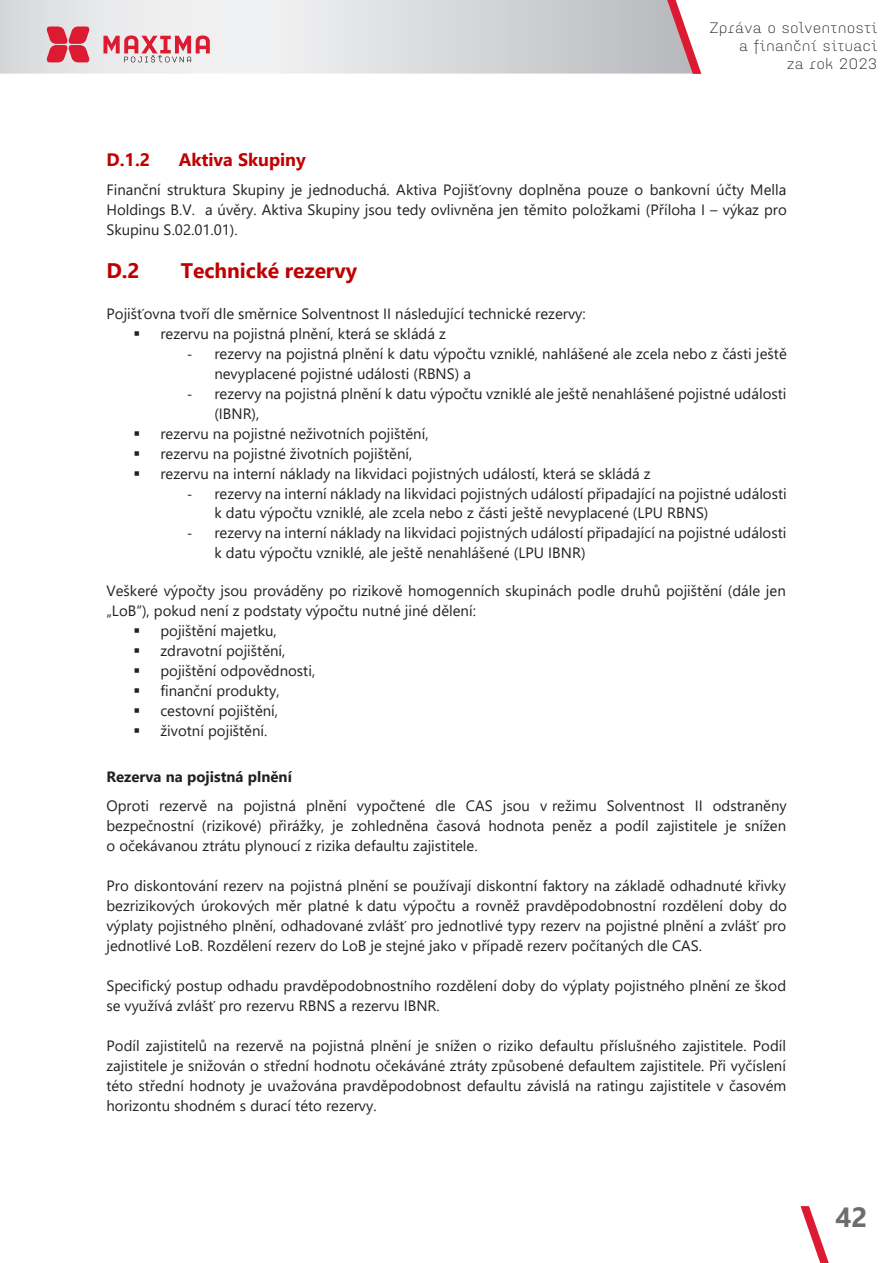
<style>
.page{position:relative;width:893px;height:1263px;background:#fff}
.page>*{position:absolute;margin:0;border:0;box-sizing:border-box;transform-origin:0 0}
.t1{font:700 27.75px "Segoe UI";color:#6c6d70}
.t2{font:700 21px "Segoe UI";color:#c00000}
.t3{font:700 18px "Segoe UI";color:#c00000}
.t4{font:15px/20px "Segoe UI";color:#231f20}
.t5{font:300 15px/18px "Idealista";letter-spacing:.05em;color:#231f20;text-align:right}
.s1{font-family:"Calibri"}
.s2{font-weight:700}
</style>
<div class="page">
<svg style="left:0;top:0;width:666px;height:74px"></svg>
<svg style="left:666px;top:0;width:36px;height:74px"></svg>
<svg style="left:800px;top:1206px;width:29px;height:57px"></svg>
<svg style="left:103px;top:35px;width:107px;height:27px"></svg>
<svg style="left:46px;top:26px;width:45px;height:36px;background:#dd5668"></svg>
<p class="t5" style="left:710px;top:17px;width:169px">Zpráva o solventnosti a finanční situaci<br>za rok 2023</p>
<p class="t3" style="left:106px;top:142px;width:45px">D.1.2</p>
<p class="t3" style="left:179px;top:142px;width:129px">Aktiva Skupiny</p>
<p class="t4" style="left:106px;top:179px;width:682px;text-align:justify">Finanční struktura Skupiny je jednoduchá. Aktiva Pojišťovny doplněna pouze o bankovní účty Mella Holdings B.V. a úvěry. Aktiva Skupiny jsou tedy ovlivněna jen těmito položkami (Příloha I – výkaz pro Skupinu S.02.01.01).</p>
<p class="t2" style="left:106px;top:251px;width:35px">D.2</p>
<p class="t2" style="left:181px;top:251px;width:178px">Technické rezervy</p>
<p class="t4" style="left:106px;top:302px;width:481px">Pojišťovna tvoří dle směrnice Solventnost II následující technické rezervy:</p>
<p class="t4" style="left:133px;top:322px;width:314px">▪ rezervu na pojistná plnění, která se skládá z</p>
<p class="t4" style="left:214px;top:342px;width:574px;text-indent:-27px"><span class="s1">-</span> rezervy na pojistná plnění k datu výpočtu vzniklé, nahlášené ale zcela nebo z části ještě nevyplacené pojistné události (RBNS) a</p>
<p class="t4" style="left:214px;top:382px;width:574px;text-indent:-27px"><span class="s1">-</span> rezervy na pojistná plnění k datu výpočtu vzniklé ale ještě nenahlášené pojistné události (IBNR),</p>
<p class="t4" style="left:133px;top:422px;width:297px">▪ rezervu na pojistné neživotních pojištění,</p>
<p class="t4" style="left:133px;top:442px;width:280px">▪ rezervu na pojistné životních pojištění,</p>
<p class="t4" style="left:133px;top:462px;width:519px">▪ rezervu na interní náklady na likvidaci pojistných událostí, která se skládá z</p>
<p class="t4" style="left:214px;top:482px;width:574px;text-indent:-27px"><span class="s1">-</span> rezervy na interní náklady na likvidaci pojistných událostí připadající na pojistné události k datu výpočtu vzniklé, ale zcela nebo z části ještě nevyplacené (LPU RBNS)</p>
<p class="t4" style="left:214px;top:522px;width:573px;text-indent:-27px"><span class="s1">-</span> rezervy na interní náklady na likvidaci pojistných událostí připadající na pojistné události k datu výpočtu vzniklé, ale ještě nenahlášené (LPU IBNR)</p>
<p class="t4" style="left:106px;top:580px;width:681px">Veškeré výpočty jsou prováděny po rizikově homogenních skupinách podle druhů pojištění (dále jen „LoB“), pokud není z podstaty výpočtu nutné jiné dělení:</p>
<p class="t4" style="left:133px;top:619px;width:145px">▪ pojištění majetku,</p>
<p class="t4" style="left:133px;top:639px;width:154px">▪ zdravotní pojištění,</p>
<p class="t4" style="left:133px;top:659px;width:183px">▪ pojištění odpovědnosti,</p>
<p class="t4" style="left:133px;top:679px;width:148px">▪ finanční produkty,</p>
<p class="t4" style="left:133px;top:699px;width:146px">▪ cestovní pojištění,</p>
<p class="t4" style="left:133px;top:719px;width:136px">▪ životní pojištění.</p>
<p class="t4" style="left:106px;top:761px;width:682px;line-height:29px"><span class="s2">Rezerva na pojistná plnění<br></span>Oproti rezervě na pojistná plnění vypočtené dle CAS jsou v režimu Solventnost II odstraněny</p>
<p class="t4" style="left:106px;top:815px;width:681px">bezpečnostní (rizikové) přirážky, je zohledněna časová hodnota peněz a podíl zajistitele je snížen o očekávanou ztrátu plynoucí z rizika defaultu zajistitele.</p>
<p class="t4" style="left:106px;top:874px;width:682px;text-align:justify">Pro diskontování rezerv na pojistná plnění se používají diskontní faktory na základě odhadnuté křivky bezrizikových úrokových měr platné k datu výpočtu a rovněž pravděpodobnostní rozdělení doby do výplaty pojistného plnění, odhadované zvlášť pro jednotlivé typy rezerv na pojistné plnění a zvlášť pro jednotlivé LoB. Rozdělení rezerv do LoB je stejné jako v případě rezerv počítaných dle CAS.</p>
<p class="t4" style="left:106px;top:974px;width:681px">Specifický postup odhadu pravděpodobnostního rozdělení doby do výplaty pojistného plnění ze škod se využívá zvlášť pro rezervu RBNS a rezervu IBNR.</p>
<p class="t4" style="left:106px;top:1034px;width:681px;text-align:justify">Podíl zajistitelů na rezervě na pojistná plnění je snížen o riziko defaultu příslušného zajistitele. Podíl zajistitele je snižován o střední hodnotu očekáváné ztráty způsobené defaultem zajistitele. Při vyčíslení této střední hodnoty je uvažována pravděpodobnost defaultu závislá na ratingu zajistitele v časovém horizontu shodném s durací této rezervy.</p>
<h1 class="t1" style="left:835px;top:1190px;width:33px">42</h1>
</div>
